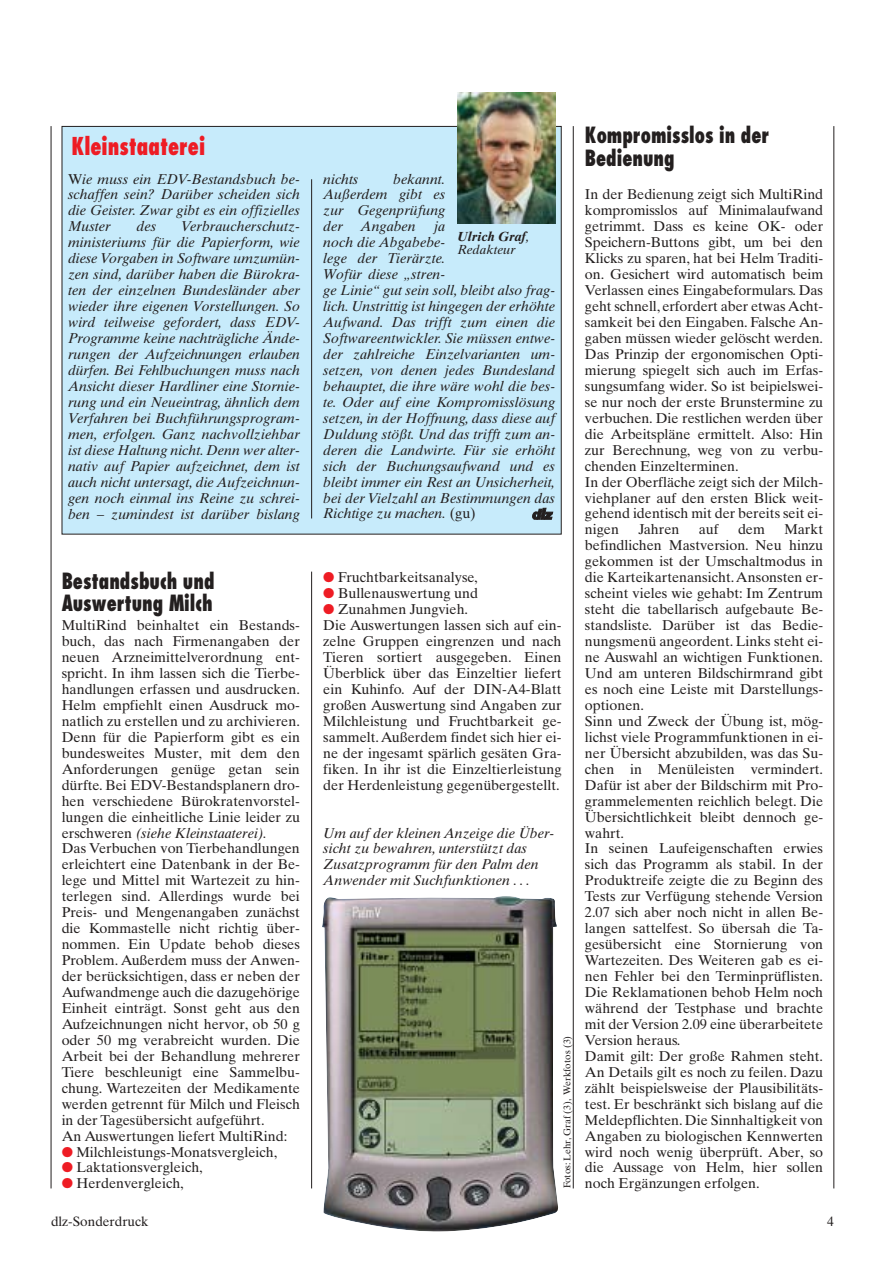
<style>
.page{position:relative;width:893px;height:1262px;background:#fff}
.page>*{position:absolute;margin:0;border:0;box-sizing:border-box;transform-origin:0 0}
.t1{font:800 condensed 24px "Futura";color:#ee1c24;scale:.85 1}
.t2{font:800 condensed 21.75px/22.5px "Futura";color:#231f1f;scale:.85 1}
.t3{font:14.25px/15.9px "Times Ten";color:#231f1f}
.t4{font:italic 14.25px/15.9px "Times Ten";color:#231f1f;text-align:justify}
.t5{font:13.5px "Times Ten";color:#231f1f}
.t6{font:italic 700 13.2px/13.5px "Times Ten";color:#231f1f}
.t7{font:9.75px "Times Ten";color:#231f1f}
.s1{font-style:normal}
.s2{font-style:italic}
.s3{color:#ee1c24}
.s4{font-weight:400}
</style>
<div class="page">
<img style="left:322px;top:896px;width:236px;height:335px">
<hr style="left:51px;top:126px;width:1px;height:1062px;background:#231f1f">
<hr style="left:311px;top:571px;width:1px;height:617px;background:#231f1f">
<hr style="left:573px;top:126px;width:1px;height:1062px;background:#231f1f">
<hr style="left:833px;top:126px;width:1px;height:1062px;background:#231f1f">
<div style="left:62px;top:127px;width:499px;height:407px;background:#c7ebfb"></div>
<svg style="left:532px;top:508px;width:21px;height:12px"></svg>
<hr style="left:311px;top:179px;width:1px;height:339px;background:#231f1f">
<img style="left:457px;top:92px;width:98px;height:132px">
<h1 class="t1" style="left:71px;top:136px;width:159px">Kleinstaaterei</h1>
<p class="t4" style="left:68px;top:172px;width:233px"><span class="s1">W</span>ie muss ein EDV-Bestandsbuch be&shy;schaffen sein? Darüber scheiden sich die Geister. Zwar gibt es ein offizielles Muster</p>
<p class="t4" style="left:68px;top:220px;width:233px;text-indent:113px">Verbraucherschutz&shy;ministeriums für die Papierform, wie diese Vorgaben in Software umzumün&shy;zen sind, darüber haben die Bürokra&shy;ten der einzelnen Bundesländer aber wieder ihre eigenen Vorstellungen. So wird teilweise gefordert, dass EDV-Programme keine nachträgliche Ände&shy;rungen der Aufzeichnungen erlauben dürfen. Bei Fehlbuchungen muss nach Ansicht dieser Hardliner eine Stornie&shy;rung und ein Neueintrag, ähnlich dem Verfahren bei Buchführungsprogram&shy;men, erfolgen. Ganz nachvollziehbar ist diese Haltung nicht. Denn wer alter&shy;nativ auf Papier aufzeichnet, dem ist auch nicht untersagt, die Aufzeichnun&shy;gen noch einmal ins Reine zu schrei&shy;ben – zumindest ist darüber bislang</p>
<p class="t4" style="left:136px;top:220px;width:21px">des</p>
<h2 class="t2" style="left:62px;top:571px;width:181px">Bestandsbuch und<br>Auswertung Milch</h2>
<p class="t3" style="left:62px;top:619px;width:240px">MultiRind beinhaltet ein Bestands&shy;buch, das nach Firmenangaben der neuen Arzneimittelverordnung ent&shy;spricht. In ihm lassen sich die Tierbe&shy;handlungen erfassen und ausdrucken.<br>Helm empfiehlt einen Ausdruck mo&shy;natlich zu erstellen und zu archivieren.<br>Denn für die Papierform gibt es ein bundesweites Muster, mit dem den Anforderungen genüge getan sein dürfte. Bei EDV-Bestandsplanern dro&shy;hen verschiedene Bürokratenvorstel&shy;lungen die einheitliche Linie leider zu erschweren <span class="s2">(siehe Kleinstaaterei).<br></span>Das Verbuchen von Tierbehandlungen erleichtert eine Datenbank in der Be&shy;lege und Mittel mit Wartezeit zu hin&shy;terlegen sind. Allerdings wurde bei Preis- und Mengenangaben zunächst die Kommastelle nicht richtig über&shy;nommen. Ein Update behob dieses Problem. Außerdem muss der Anwen&shy;der berücksichtigen, dass er neben der Aufwandmenge auch die dazugehörige Einheit einträgt. Sonst geht aus den Aufzeichnungen nicht hervor, ob 50 g oder 50 mg verabreicht wurden. Die Arbeit bei der Behandlung mehrerer Tiere beschleunigt eine Sammelbu&shy;chung. Wartezeiten der Medikamente werden getrennt für Milch und Fleisch in der Tagesübersicht aufgeführt.<br>An Auswertungen liefert MultiRind:</p>
<p class="t3" style="left:62px;top:1145px;width:217px"><span class="s3">●</span> Milchleistungs-Monatsvergleich,</p>
<p class="t3" style="left:62px;top:1161px;width:143px"><span class="s3">●</span> Laktationsvergleich,</p>
<p class="t3" style="left:62px;top:1177px;width:124px"><span class="s3">●</span> Herdenvergleich,</p>
<p class="t4" style="left:323px;top:172px;width:123px;text-indent:70px">bekannt.<br>Außerdem gibt es zur Gegenprüfung der Angaben</p>
<p class="t4" style="left:323px;top:172px;width:37px">nichts</p>
<p class="t4" style="left:323px;top:220px;width:233px;text-align:left;text-indent:111px">ja<br>noch die Abgabebe-<br>lege der Tierärzte.<br>Wofür diese „stren-<br>ge Linie“ gut sein soll, bleibt also frag&shy;lich. Unstrittig ist hingegen der erhöhte<br>Aufwand. Das trifft zum einen die<br>Softwareentwickler. Sie müssen entwe&shy;der zahlreiche Einzelvarianten um&shy;setzen, von denen jedes Bundesland behauptet, die ihre wäre wohl die bes&shy;te. Oder auf eine Kompromisslösung setzen, in der Hoffnung, dass diese auf<br>Duldung stößt. Und das trifft zum an&shy;deren die Landwirte. Für sie erhöht sich der Buchungsaufwand und es bleibt immer ein Rest an Unsicherheit, bei der Vielzahl an Bestimmungen das<br>Richtige zu machen. <span class="s1">(gu)</span></p>
<p class="t6" style="left:457px;top:231px;width:73px">Ulrich Graf<span class="s4">,<br>Redakteur</span></p>
<p class="t3" style="left:323px;top:571px;width:156px"><span class="s3">●</span> Fruchtbarkeitsanalyse,</p>
<p class="t3" style="left:323px;top:587px;width:156px"><span class="s3">●</span> Bullenauswertung und</p>
<p class="t3" style="left:323px;top:603px;width:240px"><span class="s3">●</span> Zunahmen Jungvieh.<br>Die Auswertungen lassen sich auf ein&shy;zelne Gruppen eingrenzen und nach Tieren sortiert ausgegeben. Einen Überblick über das Einzeltier liefert ein Kuhinfo. Auf der DIN-A4-Blatt großen Auswertung sind Angaben zur Milchleistung und Fruchtbarkeit ge&shy;sammelt. Außerdem findet sich hier ei&shy;ne der ingesamt spärlich gesäten Gra&shy;fiken. In ihr ist die Einzeltierleistung der Herdenleistung gegenübergestellt.</p>
<p class="t4" style="left:323px;top:826px;width:232px;text-align:left">Um auf der kleinen Anzeige die Über&shy;sicht zu bewahren, unterstützt das Zusatzprogramm für den Palm den Anwender mit Suchfunktionen . . .</p>
<p class="t7" style="left:563px;top:1188px;width:154px;rotate:-90deg">Fotos: Lehr, Graf (3), Werkfotos (3)</p>
<h2 class="t2" style="left:585px;top:126px;width:218px">Kompromisslos in der<br>Bedienung</h2>
<p class="t3" style="left:585px;top:188px;width:240px">In der Bedienung zeigt sich MultiRind kompromisslos auf Minimalaufwand getrimmt. Dass es keine OK- oder Speichern-Buttons gibt, um bei den Klicks zu sparen, hat bei Helm Traditi&shy;on. Gesichert wird automatisch beim Verlassen eines Eingabeformulars. Das geht schnell, erfordert aber etwas Acht&shy;samkeit bei den Eingaben. Falsche An&shy;gaben müssen wieder gelöscht werden.<br>Das Prinzip der ergonomischen Opti&shy;mierung spiegelt sich auch im Erfas&shy;sungsumfang wider. So ist beipielswei&shy;se nur noch der erste Brunstermine zu verbuchen. Die restlichen werden über die Arbeitspläne ermittelt. Also: Hin zur Berechnung, weg von zu verbu&shy;chenden Einzelterminen.<br>In der Oberfläche zeigt sich der Milch&shy;viehplaner auf den ersten Blick weit&shy;gehend identisch mit der bereits seit ei&shy;nigen</p>
<p class="t3" style="left:585px;top:523px;width:240px;text-indent:199px">Markt befindlichen Mastversion. Neu hinzu gekommen ist der Umschaltmodus in die Karteikartenansicht.Ansonsten er&shy;scheint vieles wie gehabt: Im Zentrum steht die tabellarisch aufgebaute Be&shy;standsliste. Darüber ist das Bedie&shy;nungsmenü angeordent. Links steht ei&shy;ne Auswahl an wichtigen Funktionen.<br>Und am unteren Bildschirmrand gibt es noch eine Leiste mit Darstellungs&shy;optionen.<br>Sinn und Zweck der Übung ist, mög&shy;lichst viele Programmfunktionen in ei&shy;ner Übersicht abzubilden, was das Su&shy;chen in Menüleisten vermindert.<br>Dafür ist aber der Bildschirm mit Pro&shy;grammelementen reichlich belegt. Die Übersichtlichkeit bleibt dennoch ge&shy;wahrt.<br>In seinen Laufeigenschaften erwies sich das Programm als stabil. In der Produktreife zeigte die zu Beginn des Tests zur Verfügung stehende Version 2.07 sich aber noch nicht in allen Be&shy;langen sattelfest. So übersah die Ta&shy;gesübersicht eine Stornierung von Wartezeiten. Des Weiteren gab es ei&shy;nen Fehler bei den Terminprüflisten.<br>Die Reklamationen behob Helm noch während der Testphase und brachte mit der Version 2.09 eine überarbeitete Version heraus.<br>Damit gilt: Der große Rahmen steht.<br>An Details gilt es noch zu feilen. Dazu zählt beispielsweise der Plausibilitäts&shy;test. Er beschränkt sich bislang auf die Meldepflichten. Die Sinnhaltigkeit von Angaben zu biologischen Kennwerten wird noch wenig überprüft. Aber, so die Aussage von Helm, hier sollen noch Ergänzungen erfolgen.</p>
<p class="t3" style="left:638px;top:523px;width:42px">Jahren</p>
<p class="t3" style="left:698px;top:523px;width:21px">auf</p>
<p class="t3" style="left:738px;top:523px;width:28px">dem</p>
<p class="t5" style="left:51px;top:1216px;width:99px">dlz-Sonderdruck</p>
<p class="t5" style="left:827px;top:1216px;width:8px">4</p>
</div>
